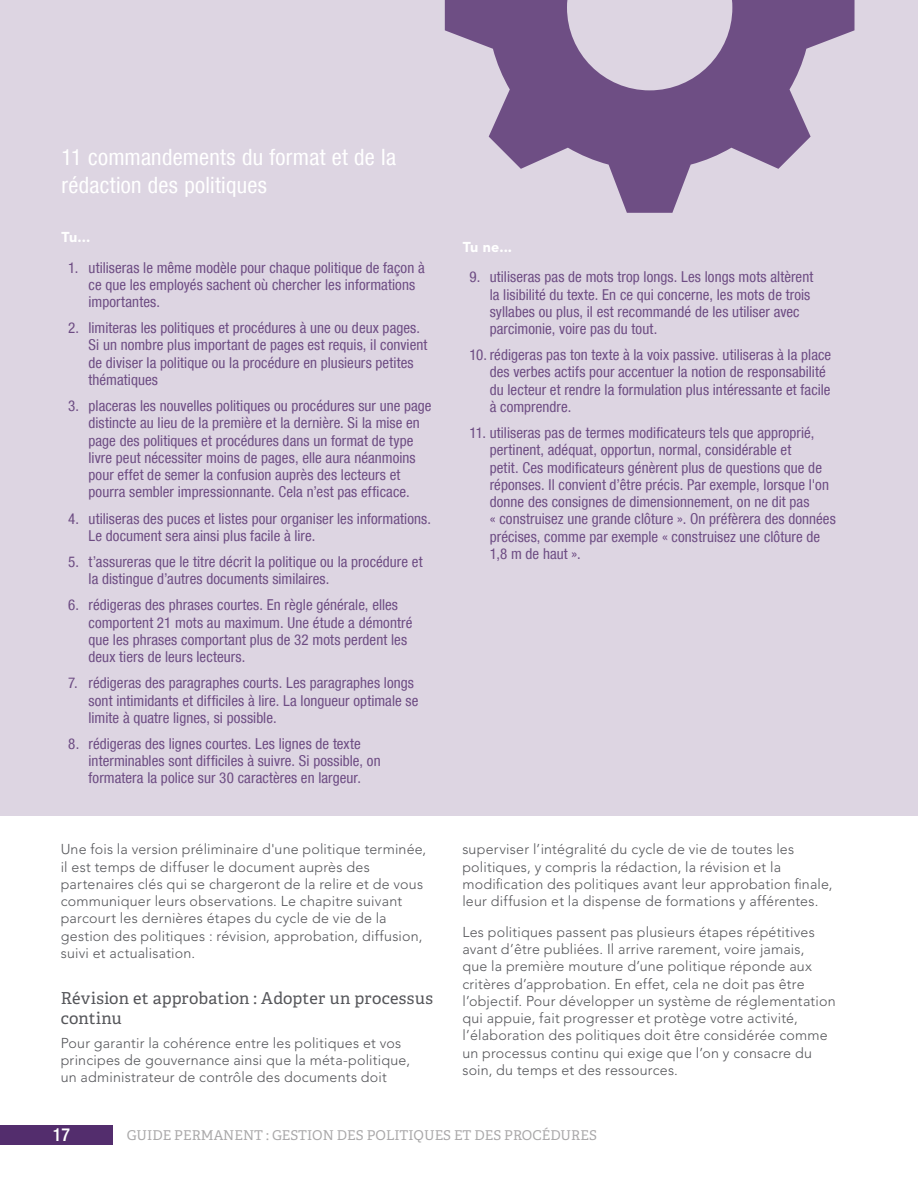
<style>
.page{position:relative;width:918px;height:1188px;background:#fff}
.page>*{position:absolute;margin:0;border:0;box-sizing:border-box;transform-origin:0 0}
.t1{font:condensed 22.5px/28.5px "Helvetica Neue LT Com";letter-spacing:.01em;color:#fff}
.t2{font:500 condensed 18px "Helvetica Neue LT Std";color:#fff}
.t3{font:16.5px/19.5px "Adelle";letter-spacing:.015em;color:#55565a}
.t4{font:condensed 15px/17.2px "Helvetica Neue LT Com";letter-spacing:.005em;color:#6d4c83}
.t5{font:300 14.25px/17.2px "Avenir LT Std";letter-spacing:.015em;color:#55565a}
.t6{font:900 14.25px "Avenir LT Std";color:#fff}
.t7{font:13.5px "Adelle PE";color:#a9a8a9}
</style>
<div class="page">
<div style="left:0;top:1125px;width:113px;height:19px;background:#532d6d"></div>
<div style="left:0;top:0;width:918px;height:815px;background:#ddd5e2"></div>
<svg style="left:445px;top:0;width:410px;height:213px"></svg>
<h1 class="t1" style="left:62px;top:142px;width:336px">11 commandements du format et de la rédaction des politiques</h1>
<p class="t6" style="left:62px;top:228px;width:30px">Tu...</p>
<p class="t4" style="left:89px;top:258px;width:338px;text-indent:-20px">1. utiliseras le même modèle pour chaque politique de façon à ce que les employés sachent où chercher les informations importantes.</p>
<p class="t4" style="left:89px;top:319px;width:340px;text-indent:-20px">2. limiteras les politiques et procédures à une ou deux pages.<br>Si un nombre plus important de pages est requis, il convient de diviser la politique ou la procédure en plusieurs petites thématiques</p>
<p class="t4" style="left:89px;top:397px;width:345px;text-indent:-20px">3. placeras les nouvelles politiques ou procédures sur une page distincte au lieu de la première et la dernière. Si la mise en page des politiques et procédures dans un format de type livre peut nécessiter moins de pages, elle aura néanmoins pour effet de semer la confusion auprès des lecteurs et pourra sembler impressionnante. Cela n’est pas efficace.</p>
<p class="t4" style="left:89px;top:509px;width:344px;text-indent:-20px">4. utiliseras des puces et listes pour organiser les informations.<br>Le document sera ainsi plus facile à lire.</p>
<p class="t4" style="left:89px;top:553px;width:336px;text-indent:-20px">5. t’assureras que le titre décrit la politique ou la procédure et la distingue d’autres documents similaires.</p>
<p class="t4" style="left:89px;top:596px;width:325px;text-indent:-20px">6. rédigeras des phrases courtes. En règle générale, elles comportent 21 mots au maximum. Une étude a démontré que les phrases comportant plus de 32 mots perdent les deux tiers de leurs lecteurs.</p>
<p class="t4" style="left:89px;top:674px;width:331px;text-indent:-20px">7. rédigeras des paragraphes courts. Les paragraphes longs sont intimidants et difficiles à lire. La longueur optimale se limite à quatre lignes, si possible.</p>
<p class="t4" style="left:89px;top:735px;width:294px;text-indent:-20px">8. rédigeras des lignes courtes. Les lignes de texte interminables sont difficiles à suivre. Si possible, on formatera la police sur 30 caractères en largeur.</p>
<p class="t5" style="left:61px;top:841px;width:367px">Une fois la version préliminaire d'une politique terminée, il est temps de diffuser le document auprès des partenaires clés qui se chargeront de la relire et de vous communiquer leurs observations. Le chapitre suivant parcourt les dernières étapes du cycle de vie de la gestion des politiques : révision, approbation, diffusion, suivi et actualisation.</p>
<p class="t3" style="left:61px;top:988px;width:374px">Révision et approbation : Adopter un processus continu</p>
<p class="t5" style="left:61px;top:1034px;width:351px">Pour garantir la cohérence entre les politiques et vos principes de gouvernance ainsi que la méta-politique, un administrateur de contrôle des documents doit</p>
<p class="t6" style="left:463px;top:238px;width:51px">Tu ne...</p>
<p class="t4" style="left:490px;top:268px;width:325px;text-indent:-20px">9. utiliseras pas de mots trop longs. Les longs mots altèrent la lisibilité du texte. En ce qui concerne, les mots de trois syllabes ou plus, il est recommandé de les utiliser avec parcimonie, voire pas du tout.</p>
<p class="t4" style="left:490px;top:346px;width:343px;text-indent:-20px">10. rédigeras pas ton texte à la voix passive. utiliseras à la place des verbes actifs pour accentuer la notion de responsabilité du lecteur et rendre la formulation plus intéressante et facile à comprendre.</p>
<p class="t4" style="left:490px;top:424px;width:348px;text-indent:-20px">11. utiliseras pas de termes modificateurs tels que approprié, pertinent, adéquat, opportun, normal, considérable et<br>petit. Ces modificateurs génèrent plus de questions que de réponses. Il convient d’être précis. Par exemple, lorsque l'on donne des consignes de dimensionnement, on ne dit pas<br>« construisez une grande clôture ». On préfèrera des données précises, comme par exemple « construisez une clôture de 1,8 m de haut ».</p>
<p class="t5" style="left:462px;top:841px;width:372px">superviser l’intégralité du cycle de vie de toutes les politiques, y compris la rédaction, la révision et la modification des politiques avant leur approbation finale, leur diffusion et la dispense de formations y afférentes.</p>
<p class="t5" style="left:462px;top:923px;width:375px">Les politiques passent pas plusieurs étapes répétitives avant d’être publiées. Il arrive rarement, voire jamais,<br>que la première mouture d’une politique réponde aux critères d’approbation. En effet, cela ne doit pas être l’objectif. Pour développer un système de réglementation qui appuie, fait progresser et protège votre activité, l’élaboration des politiques doit être considérée comme un processus continu qui exige que l’on y consacre du soin, du temps et des ressources.</p>
<p class="t2" style="left:53px;top:1124px;width:19px">17</p>
<p class="t7" style="left:127px;top:1125px;width:471px">GUIDE PERMANENT : GESTION DES POLITIQUES ET DES PROCÉDURES</p>
</div>
